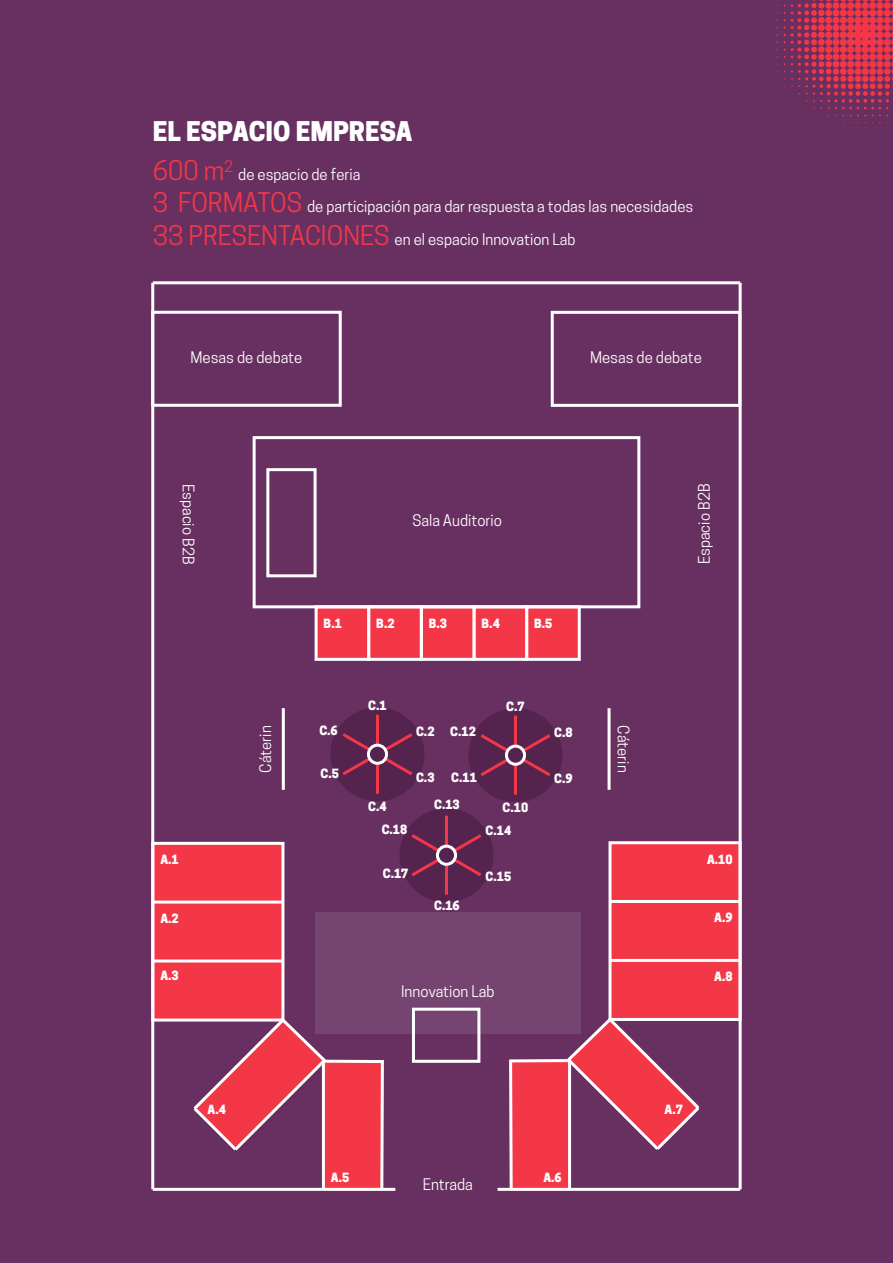
<style>
.page{position:relative;width:893px;height:1263px;background:#683061}
.page>*{position:absolute;margin:0;border:0;box-sizing:border-box;transform-origin:0 0}
.t1{font:800 25.5px/38.7px "Cooper Hewitt";color:#fff}
.t2{font:15px/32.2px "Cooper Hewitt";color:#fff}
.t3{font:800 12px "Cooper Hewitt";color:#fff}
.s1{font-weight:400;color:#f43747}
.s2{font-size:25.5px;color:#f43747}
</style>
<div class="page">
<svg style="left:784px;top:0;width:109px;height:116px"></svg>
<div style="left:153px;top:843px;width:130px;height:177px;background:#f43747"></div>
<div style="left:610px;top:843px;width:130px;height:177px;background:#f43747"></div>
<hr style="left:739px;top:283px;width:3px;height:906px;background:#fff">
<hr style="left:151px;top:283px;width:3px;height:906px;background:#fff">
<hr style="left:153px;top:281px;width:587px;height:3px;background:#fff">
<hr style="left:153px;top:1188px;width:242px;height:3px;background:#fff">
<hr style="left:498px;top:1188px;width:242px;height:3px;background:#fff">
<div style="left:608px;top:841px;width:134px;height:180px;border:3px solid #fff"></div>
<hr style="left:609px;top:900px;width:132px;height:3px;background:#fff">
<hr style="left:610px;top:959px;width:130px;height:3px;background:#fff">
<svg style="left:508px;top:1015px;width:195px;height:176px"></svg>
<hr style="left:568px;top:1060px;width:3px;height:129px;background:#fff">
<div style="left:151px;top:842px;width:133px;height:179px;border:3px solid #fff"></div>
<hr style="left:152px;top:900px;width:132px;height:3px;background:#fff">
<hr style="left:153px;top:959px;width:130px;height:3px;background:#fff">
<svg style="left:190px;top:1016px;width:195px;height:175px"></svg>
<hr style="left:322px;top:1061px;width:3px;height:128px;background:#fff">
<div style="left:525px;top:605px;width:56px;height:56px;background:#f43747;border:3px solid #fff"></div>
<div style="left:473px;top:605px;width:55px;height:56px;background:#f43747;border:3px solid #fff"></div>
<div style="left:420px;top:605px;width:55px;height:56px;background:#f43747;border:3px solid #fff"></div>
<div style="left:367px;top:605px;width:56px;height:56px;background:#f43747;border:3px solid #fff"></div>
<div style="left:315px;top:605px;width:55px;height:56px;background:#f43747;border:3px solid #fff"></div>
<div style="left:253px;top:436px;width:387px;height:172px;border:3px solid #fff"></div>
<div style="left:412px;top:1008px;width:68px;height:55px;border:3px solid #fff"></div>
<hr style="left:608px;top:708px;width:3px;height:82px;background:#fff">
<hr style="left:282px;top:708px;width:3px;height:82px;background:#fff">
<div style="left:551px;top:311px;width:190px;height:96px;border:3px solid #fff"></div>
<div style="left:151px;top:311px;width:191px;height:96px;border:3px solid #fff"></div>
<div style="left:315px;top:912px;width:266px;height:121px;background:#764470"></div>
<div style="left:330px;top:707px;width:94px;height:94px;background:#55244e;border-radius:50%"></div>
<hr style="left:376px;top:715px;width:3px;height:30px;background:#f43747">
<svg style="left:342px;top:733px;width:32px;height:43px"></svg>
<hr style="left:376px;top:763px;width:3px;height:31px;background:#f43747">
<svg style="left:381px;top:733px;width:32px;height:43px"></svg>
<div style="left:367px;top:744px;width:21px;height:21px;border:3px solid #fff;border-radius:50%"></div>
<div style="left:468px;top:708px;width:94px;height:94px;background:#55244e;border-radius:50%"></div>
<hr style="left:514px;top:716px;width:3px;height:30px;background:#f43747">
<svg style="left:480px;top:734px;width:32px;height:42px"></svg>
<hr style="left:514px;top:764px;width:3px;height:31px;background:#f43747">
<svg style="left:519px;top:734px;width:32px;height:42px"></svg>
<div style="left:505px;top:745px;width:21px;height:21px;border:3px solid #fff;border-radius:50%"></div>
<div style="left:399px;top:808px;width:94px;height:94px;background:#55244e;border-radius:50%"></div>
<hr style="left:445px;top:816px;width:3px;height:30px;background:#f43747">
<svg style="left:411px;top:834px;width:32px;height:43px"></svg>
<hr style="left:445px;top:864px;width:3px;height:31px;background:#f43747">
<svg style="left:450px;top:834px;width:32px;height:43px"></svg>
<div style="left:436px;top:845px;width:21px;height:21px;border:3px solid #fff;border-radius:50%"></div>
<div style="left:266px;top:468px;width:51px;height:109px;border:3px solid #fff"></div>
<h1 class="t1" style="left:153px;top:112px;width:261px">EL ESPACIO EMPRESA<br><span class="s1">600 m</span><sup>2</sup></h1>
<p class="t2" style="left:153px;top:158px;width:542px;text-indent:86px">de espacio de feria<br><span class="s2">3 FORMATOS</span> de participación para dar respuesta a todas las necesidades<br><span class="s2">33 PRESENTACIONES</span> en el espacio Innovation Lab</p>
<p class="t2" style="left:191px;top:342px;width:113px">Mesas de debate</p>
<p class="t2" style="left:590px;top:342px;width:113px">Mesas de debate</p>
<p class="t2" style="left:205px;top:484px;width:82px;rotate:90deg">Espacio B2B</p>
<p class="t2" style="left:412px;top:504px;width:91px">Sala Auditorio</p>
<p class="t2" style="left:688px;top:564px;width:82px;rotate:-90deg">Espacio B2B</p>
<p class="t3" style="left:324px;top:616px;width:20px">B.1</p>
<p class="t3" style="left:376px;top:616px;width:20px">B.2</p>
<p class="t3" style="left:429px;top:616px;width:20px">B.3</p>
<p class="t3" style="left:482px;top:616px;width:20px">B.4</p>
<p class="t3" style="left:534px;top:616px;width:20px">B.5</p>
<p class="t3" style="left:368px;top:698px;width:20px">C.1</p>
<p class="t3" style="left:506px;top:699px;width:20px">C.7</p>
<p class="t3" style="left:319px;top:723px;width:20px">C.6</p>
<p class="t2" style="left:250px;top:772px;width:49px;rotate:-90deg">Cáterin</p>
<p class="t2" style="left:639px;top:725px;width:49px;rotate:90deg">Cáterin</p>
<p class="t3" style="left:450px;top:724px;width:27px">C.12</p>
<p class="t3" style="left:416px;top:724px;width:20px">C.2</p>
<p class="t3" style="left:554px;top:725px;width:20px">C.8</p>
<p class="t3" style="left:320px;top:767px;width:20px">C.5</p>
<p class="t3" style="left:451px;top:770px;width:27px">C.11</p>
<p class="t3" style="left:416px;top:770px;width:20px">C.3</p>
<p class="t3" style="left:554px;top:771px;width:20px">C.9</p>
<p class="t3" style="left:368px;top:799px;width:20px">C.4</p>
<p class="t3" style="left:434px;top:798px;width:27px">C.13</p>
<p class="t3" style="left:503px;top:800px;width:27px">C.10</p>
<p class="t3" style="left:382px;top:822px;width:27px">C.18</p>
<p class="t3" style="left:486px;top:824px;width:27px">C.14</p>
<p class="t3" style="left:160px;top:852px;width:20px">A.1</p>
<p class="t3" style="left:707px;top:852px;width:27px">A.10</p>
<p class="t3" style="left:383px;top:866px;width:27px">C.17</p>
<p class="t3" style="left:486px;top:869px;width:27px">C.15</p>
<p class="t3" style="left:160px;top:911px;width:20px">A.2</p>
<p class="t3" style="left:434px;top:898px;width:27px">C.16</p>
<p class="t3" style="left:714px;top:910px;width:20px">A.9</p>
<p class="t3" style="left:160px;top:968px;width:20px">A.3</p>
<p class="t3" style="left:714px;top:969px;width:20px">A.8</p>
<p class="t2" style="left:401px;top:975px;width:95px">Innovation Lab</p>
<p class="t3" style="left:208px;top:1102px;width:20px">A.4</p>
<p class="t3" style="left:331px;top:1170px;width:20px">A.5</p>
<p class="t3" style="left:543px;top:1170px;width:20px">A.6</p>
<p class="t2" style="left:423px;top:1168px;width:52px">Entrada</p>
<p class="t3" style="left:665px;top:1102px;width:20px">A.7</p>
</div>
